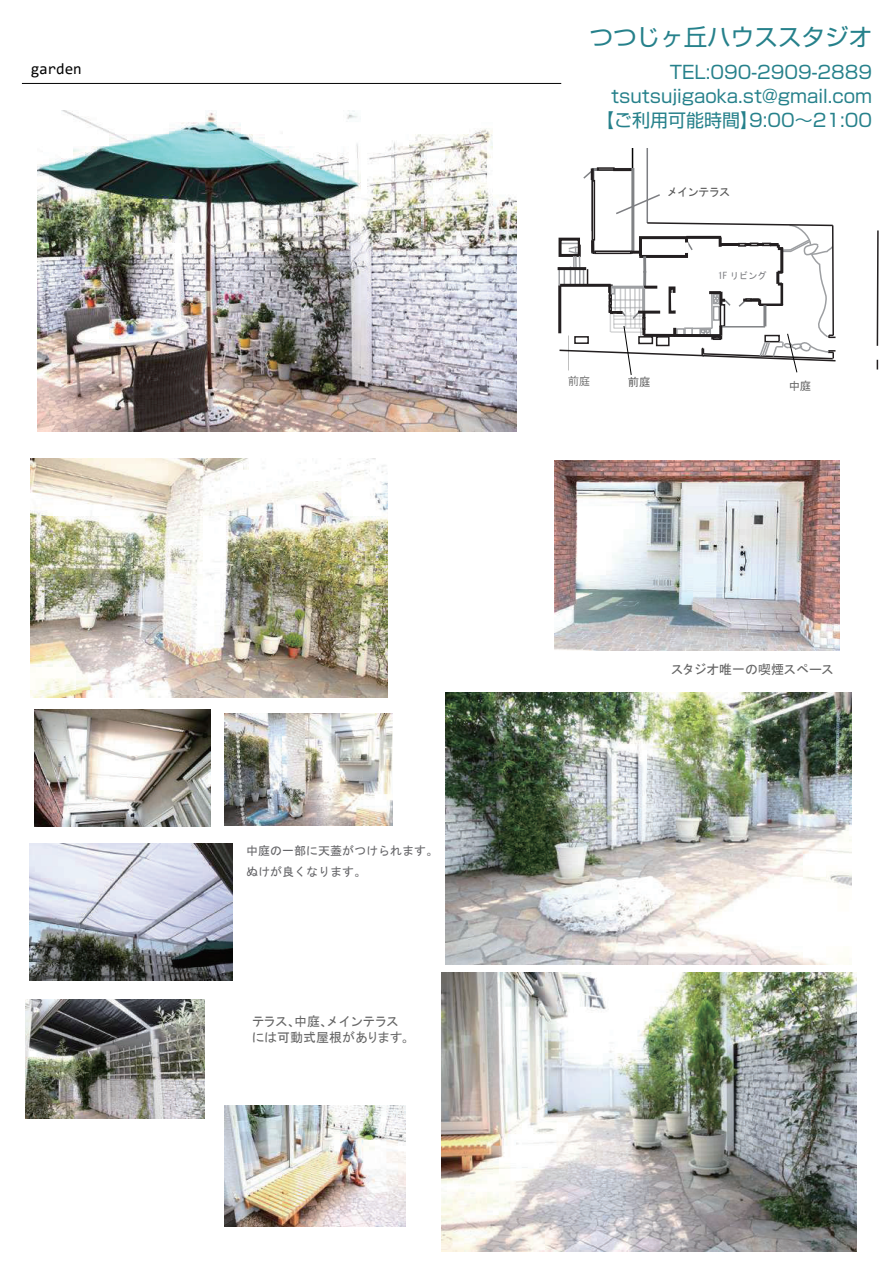
<style>
.page{position:relative;width:893px;height:1263px;background:#fff}
.page>*{position:absolute;margin:0;border:0;box-sizing:border-box;transform-origin:0 0}
.t1{font:23.55px "Shin Go Pro";color:#26818b}
.t2{font:18px/24px "Shin Go Pro";color:#26818b;text-align:right}
.t3{font:15.6px "Consolas";color:#030303}
.t4{font:13.05px/15.6px "MS Gothic";letter-spacing:-.03em;color:#030303}
.t5{font:12px/21px "MS Gothic";color:#636366}
.t6{font:11.4px "MS Gothic";letter-spacing:-.06em;color:#030303}
.t7{font:11.4px "HG Gothic M";color:#030303}
.t8{font:9.3px "MS Gothic";color:#7d7e82}
</style>
<div class="page">
<hr style="left:22px;top:83px;width:539px;height:1px;background:#030303">
<img style="left:442px;top:973px;width:415px;height:278px">
<img style="left:446px;top:692px;width:406px;height:273px">
<img style="left:35px;top:709px;width:175px;height:118px">
<img style="left:555px;top:460px;width:284px;height:191px">
<img style="left:38px;top:110px;width:479px;height:322px">
<img style="left:30px;top:844px;width:203px;height:136px">
<img style="left:225px;top:713px;width:167px;height:113px">
<svg style="left:632px;top:148px;width:1px;height:20px"></svg>
<svg style="left:876px;top:230px;width:3px;height:116px"></svg>
<div style="left:591px;top:168px;width:43px;height:86px;border:3px solid #808285"></div>
<svg style="left:591px;top:180px;width:4px;height:13px"></svg>
<svg style="left:597px;top:167px;width:18px;height:4px"></svg>
<div style="left:613px;top:168px;width:18px;height:3px;background:#fff;border:2px solid #231f20"></div>
<svg style="left:583px;top:168px;width:11px;height:12px"></svg>
<hr style="left:646px;top:148px;width:2px;height:75px;background:#7d7e82">
<svg style="left:558px;top:193px;width:278px;height:182px"></svg>
<img style="left:26px;top:999px;width:179px;height:120px">
<img style="left:225px;top:1106px;width:181px;height:121px">
<img style="left:30px;top:459px;width:358px;height:239px">
<p class="t3" style="left:31px;top:58px;width:53px">garden</p>
<p class="t5" style="left:246px;top:840px;width:193px">中庭の一部に天蓋がつけられます。ぬけが良くなります。</p>
<p class="t4" style="left:251px;top:1014px;width:165px">テラス、中庭、メインテラスには可動式屋根があります。</p>
<h1 class="t1" style="left:589px;top:18px;width:284px">つつじヶ丘ハウススタジオ</h1>
<p class="t2" style="left:596px;top:58px;width:277px">TEL:090-2909-2889 tsutsujigaoka.st@gmail.com【ご利用可能時間】9:00～21:00</p>
<p class="t6" style="left:666px;top:186px;width:66px">メインテラス</p>
<p class="t8" style="left:718px;top:271px;width:50px">1F リビング</p>
<p class="t7" style="left:567px;top:375px;width:24px">前庭</p>
<p class="t6" style="left:628px;top:377px;width:24px">前庭</p>
<p class="t6" style="left:788px;top:380px;width:24px">中庭</p>
<p class="t4" style="left:670px;top:662px;width:165px">スタジオ唯一の喫煙スペース</p>
</div>
